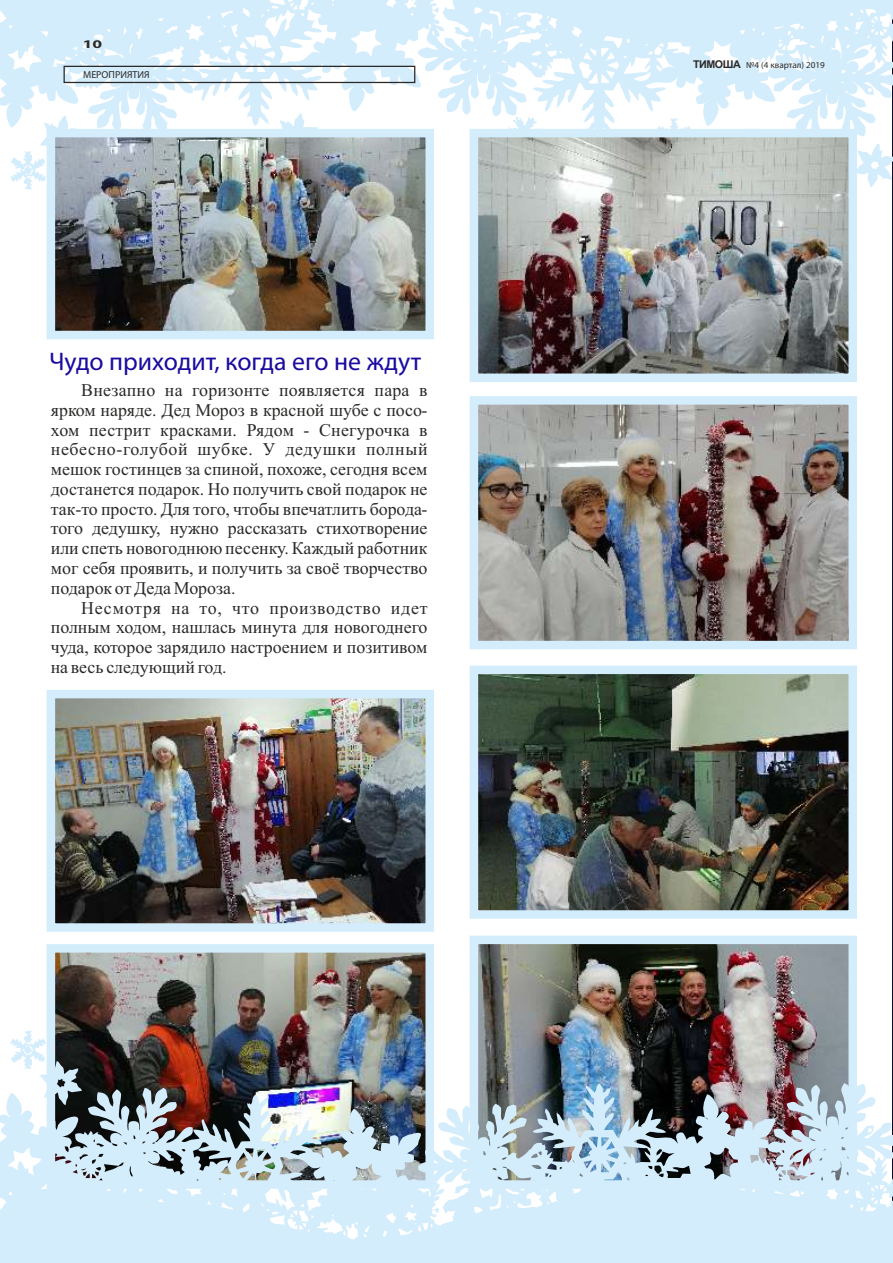
<style>
.page{position:relative;width:893px;height:1263px;background:#fff}
.page>*{position:absolute;margin:0;border:0;box-sizing:border-box;transform-origin:0 0}
.t1{font:25.5px "Myriad Pro";color:#1a0aa0}
.t2{font:17.85px/19.8px "Times New Roman";color:#2b2a29;text-align:justify}
.t3{font:700 11.7px "Myriad Pro";color:#2b2a29;scale:1.49 1}
.t4{font:700 10.65px "Arial";letter-spacing:-.04em;color:#2b2a29}
.t5{font:10.05px "Myriad Pro";color:#2b2a29}
.t6{font:9px "Myriad Pro";color:#2b2a29}
</style>
<div class="page">
<hr style="left:892px;top:0;width:1px;height:1263px;background:#0b0a28">
<svg style="left:0;top:0;width:893px;height:190px;fill:#d4edfc"></svg>
<img style="left:480px;top:945px;width:367px;height:86px">
<img style="left:480px;top:676px;width:367px;height:233px">
<img style="left:57px;top:954px;width:367px;height:77px">
<img style="left:57px;top:139px;width:367px;height:190px">
<img style="left:480px;top:139px;width:367px;height:233px">
<img style="left:480px;top:406px;width:367px;height:233px">
<div style="left:470px;top:129px;width:387px;height:253px;border:9px solid #d4edfc"></div>
<div style="left:47px;top:129px;width:387px;height:210px;border:9px solid #d4edfc"></div>
<div style="left:470px;top:396px;width:387px;height:253px;border:9px solid #d4edfc"></div>
<div style="left:470px;top:666px;width:387px;height:253px;border:9px solid #d4edfc"></div>
<div style="left:47px;top:944px;width:387px;height:245px;border:9px solid #d4edfc"></div>
<div style="left:470px;top:935px;width:387px;height:254px;border:9px solid #d4edfc"></div>
<img style="left:0;top:1031px;width:893px;height:232px">
<div style="left:64px;top:66px;width:351px;height:17px;border:1px solid #2b2a29"></div>
<img style="left:57px;top:700px;width:367px;height:222px">
<div style="left:47px;top:690px;width:387px;height:242px;border:9px solid #d4edfc"></div>
<p class="t3" style="left:83px;top:39px;width:15px">10</p>
<p class="t5" style="left:83px;top:70px;width:68px">МЕРОПРИЯТИЯ</p>
<h1 class="t1" style="left:49px;top:351px;width:374px">Чудо приходит, когда его не ждут</h1>
<p class="t2" style="left:51px;top:382px;width:378px;text-indent:30px">Внезапно на горизонте появляется пара в ярком наряде. Дед Мороз в красной шубе с посо&shy;хом пестрит красками. Рядом - Снегурочка в небесно-голубой шубке. У дедушки полный мешок гостинцев за спиной, похоже, сегодня всем достанется подарок. Но получить свой подарок не так-то просто. Для того, чтобы впечатлить борода&shy;того дедушку, нужно рассказать стихотворение или спеть новогоднюю песенку. Каждый работник мог себя проявить, и получить за своё творчество подарок от Деда Мороза.</p>
<p class="t2" style="left:51px;top:599px;width:378px;text-indent:30px">Несмотря на то, что производство идет полным ходом, нашлась минута для новогоднего чуда, которое зарядило настроением и позитивом на весь следующий год.</p>
<p class="t4" style="left:693px;top:61px;width:49px">ТИМОША</p>
<p class="t6" style="left:746px;top:62px;width:80px">№4 (4 квартал) 2019</p>
</div>
